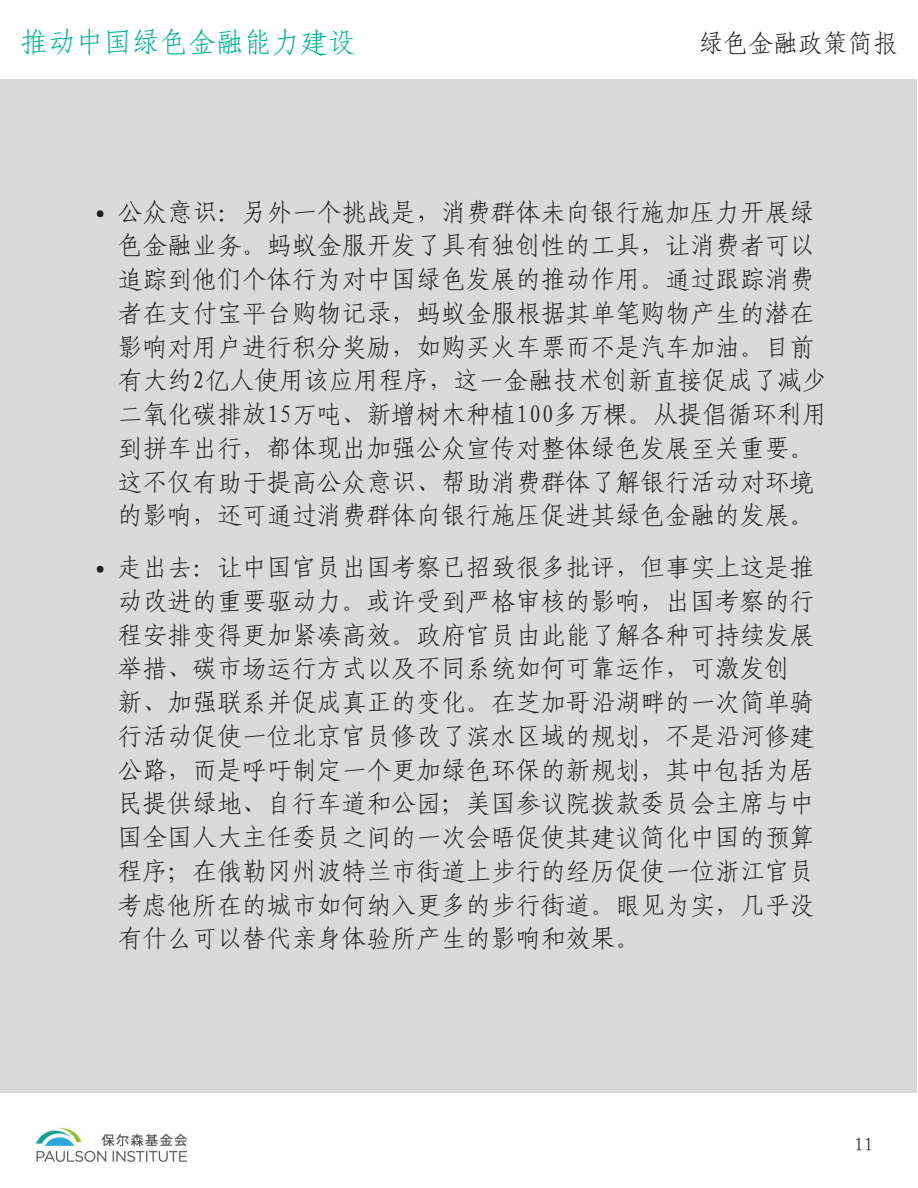
<style>
.page{position:relative;width:918px;height:1188px;background:#fff}
.page>*{position:absolute;margin:0;border:0;box-sizing:border-box;transform-origin:0 0}
.t1{font:28.05px "Fang Song GB2312";color:#00b398}
.t2{font:24.9px/33.8px "Fang Song GB2312";color:#222}
.t3{font:18.75px "Fang Song GB2312";color:#222}
</style>
<div class="page">
<div style="left:0;top:79px;width:916px;height:1013px;background:#dadada"></div>
<div style="left:97px;top:210px;width:7px;height:7px;background:#222;border-radius:50%"></div>
<img style="left:35px;top:1126px;width:153px;height:36px">
<div style="left:97px;top:566px;width:7px;height:7px;background:#222;border-radius:50%"></div>
<p class="t1" style="left:20px;top:28px;width:338px">推动中国绿色金融能力建设</p>
<p class="t2" style="left:699px;top:26px;width:201px">绿色金融政策简报</p>
<p class="t2" style="left:118px;top:195px;width:711px">公众意识：另外一个挑战是，消费群体未向银行施加压力开展绿色金融业务。蚂蚁金服开发了具有独创性的工具，让消费者可以追踪到他们个体行为对中国绿色发展的推动作用。通过跟踪消费者在支付宝平台购物记录，蚂蚁金服根据其单笔购物产生的潜在影响对用户进行积分奖励，如购买火车票而不是汽车加油。目前有大约2亿人使用该应用程序，这一金融技术创新直接促成了减少二氧化碳排放15万吨、新增树木种植100多万棵。从提倡循环利用到拼车出行，都体现出加强公众宣传对整体绿色发展至关重要。这不仅有助于提高公众意识、帮助消费群体了解银行活动对环境的影响，还可通过消费群体向银行施压促进其绿色金融的发展。</p>
<p class="t2" style="left:118px;top:550px;width:698px">走出去：让中国官员出国考察已招致很多批评，但事实上这是推动改进的重要驱动力。或许受到严格审核的影响，出国考察的行程安排变得更加紧凑高效。政府官员由此能了解各种可持续发展举措、碳市场运行方式以及不同系统如何可靠运作，可激发创新、加强联系并促成真正的变化。在芝加哥沿湖畔的一次简单骑行活动促使一位北京官员修改了滨水区域的规划，不是沿河修建公路，而是呼吁制定一个更加绿色环保的新规划，其中包括为居民提供绿地、自行车道和公园；美国参议院拨款委员会主席与中国全国人大主任委员之间的一次会晤促使其建议简化中国的预算程序；在俄勒冈州波特兰市街道上步行的经历促使一位浙江官员考虑他所在的城市如何纳入更多的步行街道。眼见为实，几乎没有什么可以替代亲身体验所产生的影响和效果。</p>
<p class="t3" style="left:855px;top:1135px;width:20px">11</p>
</div>
